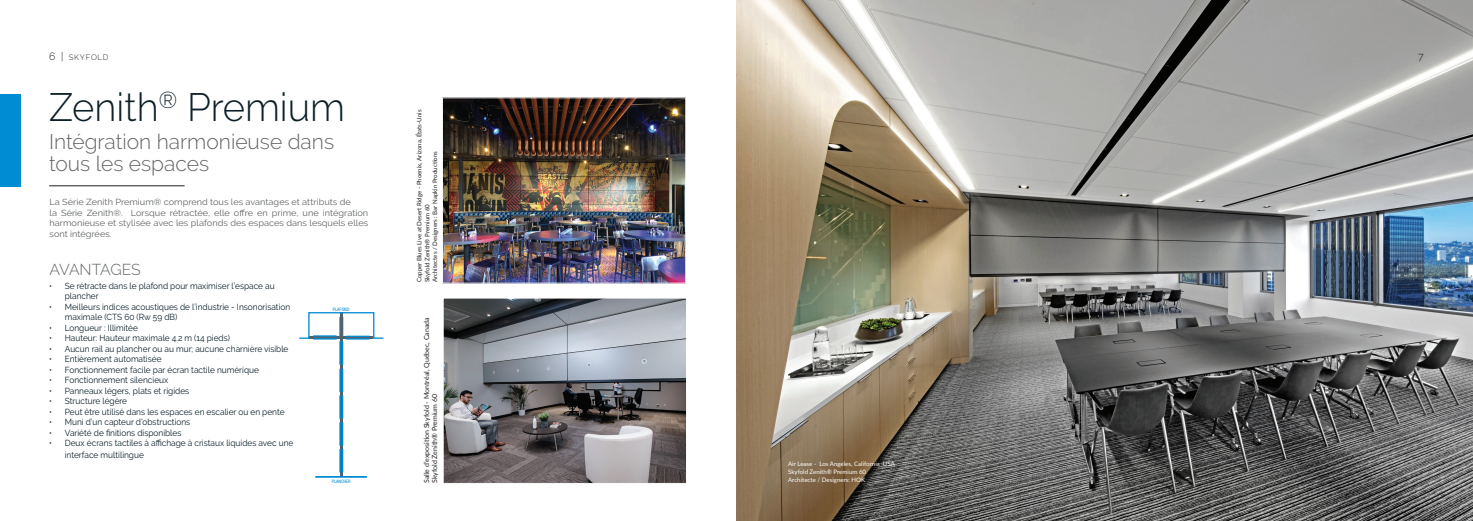
<style>
.page{position:relative;width:1473px;height:521px;background:#fff}
.page>*{position:absolute;margin:0;border:0;box-sizing:border-box;transform-origin:0 0}
.t1{font:300 39.38px "Raleway";color:#0d2029}
.t2{font:300 21px/21.9px "Raleway";color:#626465}
.t3{font:300 15.75px "Raleway";letter-spacing:-.02em;color:#626465}
.t4{font:300 10.5px "Raleway";color:#231f20}
.t5{font:8.75px/10.5px "Raleway";color:#0d2029;scale:.95 1}
.t6{font:8.75px/10.5px "Raleway";color:#626465;scale:1.05 1}
.t7{font:300 7.88px "Raleway";letter-spacing:.09em;color:#231f20}
.t8{font:7px/7.9px "Lato";color:#231f20}
.t9{font:6.12px/7.9px "Lato";color:#231f20}
.t10{font:6.12px/7.9px "Lato";color:#fff}
.t11{font:condensed 4.64px "Helvetica Neue LT Std";color:#008cd2}
.s1{font-size:10.5px}
</style>
<div class="page">
<img style="left:736px;top:0;width:737px;height:521px">
<hr style="left:49px;top:185px;width:136px;height:1px;background:#231f20">
<div style="left:0;top:94px;width:21px;height:93px;background:#008cd2"></div>
<hr style="left:315px;top:476px;width:52px;height:2px;background:#008cd2">
<hr style="left:340px;top:312px;width:3px;height:164px;background:#52626f">
<svg style="left:299px;top:312px;width:85px;height:160px"></svg>
<img style="left:444px;top:99px;width:240px;height:182px">
<div style="left:442px;top:97px;width:244px;height:186px;border:1px solid #fff"></div>
<img style="left:445px;top:300px;width:240px;height:182px">
<div style="left:443px;top:298px;width:244px;height:186px;border:1px solid #fff"></div>
<p class="t7" style="left:49px;top:53px;width:61px"><span class="s1">6 |</span> SKYFOLD</p>
<p class="t4" style="left:1418px;top:51px;width:7px">7</p>
<h1 class="t1" style="left:49px;top:84px;width:298px">Zenith<sup>®</sup> Premium</h1>
<h2 class="t2" style="left:49px;top:130px;width:287px">Intégration harmonieuse dans tous les espaces</h2>
<p class="t6" style="left:50px;top:197px;width:305px">La Série Zenith Premium® comprend tous les avantages et attributs de<br>la Série Zenith®. Lorsque rétractée, elle offre en prime, une intégration harmonieuse et stylisée avec les plafonds des espaces dans lesquels elles sont intégrées.</p>
<h3 class="t3" style="left:50px;top:260px;width:93px">AVANTAGES</h3>
<p class="t5" style="left:65px;top:280px;width:222px;text-indent:-16px">• Se rétracte dans le plafond pour maximiser l’espace au plancher</p>
<p class="t5" style="left:65px;top:301px;width:239px;text-indent:-16px">• Meilleurs indices acoustiques de l’industrie - Insonorisation maximale (CTS 60 (Rw 59 dB)</p>
<p class="t5" style="left:49px;top:322px;width:95px">• Longueur : Illimitée</p>
<p class="t5" style="left:49px;top:333px;width:192px">• Hauteur: Hauteur maximale 4.2 m (14 pieds)</p>
<p class="t5" style="left:49px;top:343px;width:254px">• Aucun rail au plancher ou au mur; aucune charnière visible</p>
<p class="t5" style="left:49px;top:354px;width:120px">• Entièrement automatisée</p>
<p class="t5" style="left:49px;top:364px;width:222px">• Fonctionnement facile par écran tactile numérique</p>
<p class="t5" style="left:49px;top:375px;width:127px">• Fonctionnement silencieux</p>
<p class="t5" style="left:49px;top:385px;width:149px">• Panneaux légers, plats et rigides</p>
<p class="t5" style="left:49px;top:396px;width:84px">• Structure légère</p>
<p class="t5" style="left:49px;top:406px;width:250px">• Peut être utilisé dans les espaces en escalier ou en pente</p>
<p class="t5" style="left:49px;top:417px;width:150px">• Muni d’un capteur d’obstructions</p>
<p class="t5" style="left:49px;top:427px;width:141px">• Variété de finitions disponibles</p>
<p class="t5" style="left:65px;top:437px;width:242px;line-height:11.4px;text-indent:-16px">• Deux écrans tactiles à affichage à cristaux liquides avec une interface multilingue</p>
<p class="t11" style="left:333px;top:306px;width:18px">PLAFOND</p>
<p class="t11" style="left:332px;top:478px;width:20px">PLANCHER</p>
<p class="t9" style="left:415px;top:282px;width:174px;rotate:-90deg">Copper Blues Live at Desert Ridge - Phoenix, Arizona, États-Unis<br>Skyfold Zenith® Premium 60<br>Architectes / Designers : Bar Napkin Productions</p>
<p class="t8" style="left:422px;top:483px;width:167px;rotate:-90deg">Salle d’exposition Skyfold - Montréal, Québec, Canada<br>Skyfold Zenith® Premium 60</p>
<p class="t10" style="left:788px;top:460px;width:108px">Air Lease - Los Angeles, California USA<br>Skyfold Zenith® Premium 60<br>Architecte / Designers: HOK</p>
</div>
